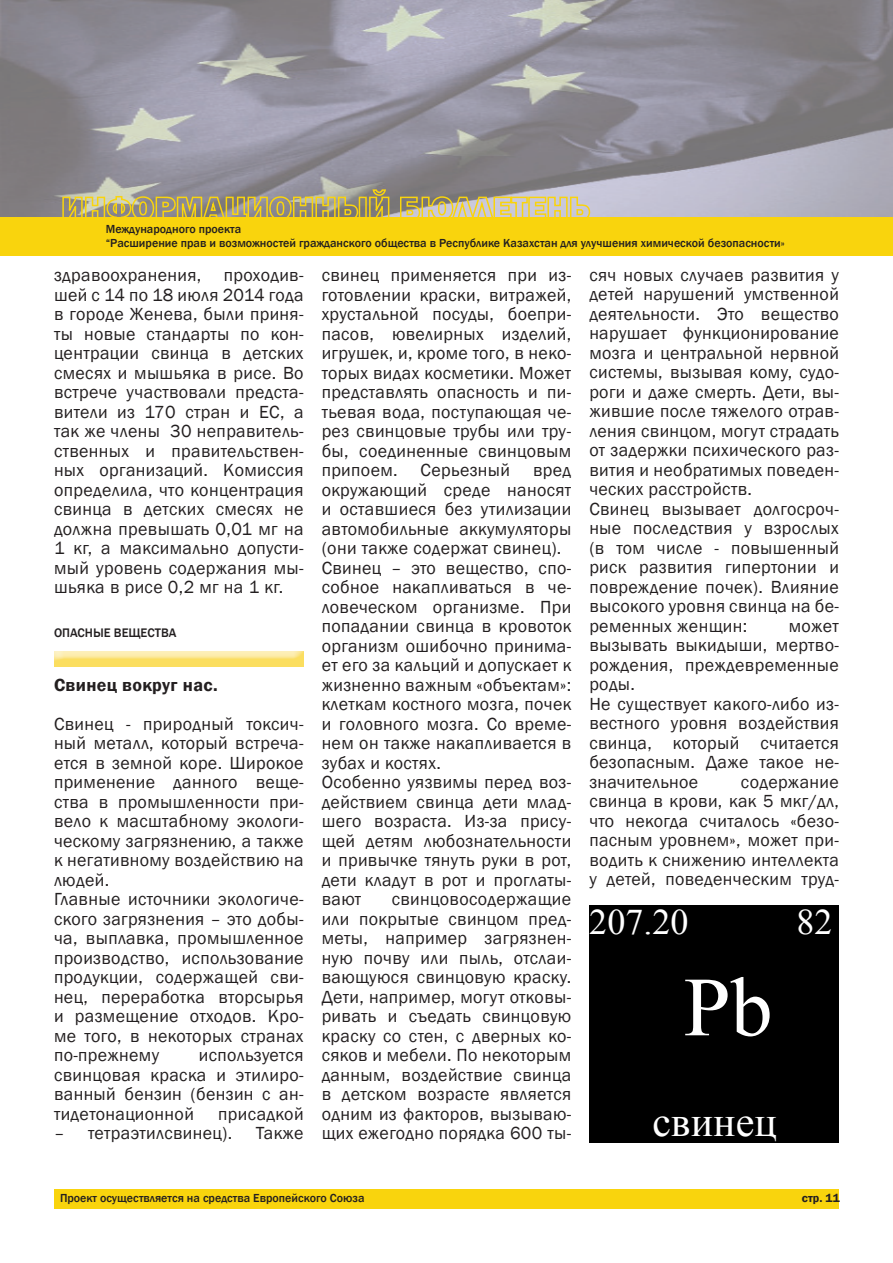
<style>
.page{position:relative;width:893px;height:1263px;background:#fff}
.page>*{position:absolute;margin:0;border:0;box-sizing:border-box;transform-origin:0 0}
.t1{font:84px "Times New Roman";color:#fff}
.t2{font:42px "Times New Roman";color:#fff}
.t3{font:36px "Times New Roman";color:#fff}
.t4{font:18px/19.5px "Franklin Gothic";letter-spacing:.02em;color:#231f20;text-align:justify}
.t5{font:600 18px "Franklin Gothic";letter-spacing:.02em;color:#231f20}
.t6{font:500 12.75px "Franklin Gothic";color:#231f20}
.t7{font:500 12px/14.4px "Franklin Gothic";color:#231f20}
.t8{font:600 12px "Franklin Gothic";color:#231f20}
</style>
<div class="page">
<div style="left:54px;top:1189px;width:785px;height:20px;background:#f9d40d"></div>
<img style="left:0;top:0;width:893px;height:217px">
<div style="left:0;top:217px;width:893px;height:38px;background:#f9d40d"></div>
<svg style="left:62px;top:189px;width:328px;height:28px;background:#aaa075"></svg>
<svg style="left:399px;top:196px;width:192px;height:21px;background:#ccc091"></svg>
<img style="left:54px;top:651px;width:250px;height:16px">
<div style="left:589px;top:905px;width:250px;height:238px;background:#000"></div>
<p class="t7" style="left:106px;top:222px;width:680px">Международного проекта<br>“Расширение прав и возможностей гражданского общества в Республике Казахстан для улучшения химической безопасности»</p>
<p class="t4" style="left:54px;top:266px;width:251px">здравоохранения, проходив&shy;шей с 14 по 18 июля 2014 года в городе Женева, были приня&shy;ты новые стандарты по кон&shy;центрации свинца в детских смесях и мышьяка в рисе. Во встрече участвовали предста&shy;вители из 170 стран и ЕС, а так же члены 30 неправитель&shy;ственных и правительствен&shy;ных организаций. Комиссия определила, что концентрация свинца в детских смесях не должна превышать 0,01 мг на 1 кг, а максимально допусти&shy;мый уровень содержания мы&shy;шьяка в рисе 0,2 мг на 1 кг.</p>
<p class="t4" style="left:589px;top:266px;width:251px;text-align:left">сяч новых случаев развития у детей нарушений умственной деятельности. Это вещество нарушает функционирование мозга и центральной нервной системы, вызывая кому, судо&shy;роги и даже смерть. Дети, вы&shy;жившие после тяжелого отрав&shy;ления свинцом, могут страдать от задержки психического раз&shy;вития и необратимых поведен&shy;ческих расстройств.<br>Свинец вызывает долгосроч&shy;ные последствия у взрослых (в том числе - повышенный риск развития гипертонии и повреждение почек). Влияние высокого уровня свинца на бе&shy;ременных женщин:</p>
<p class="t4" style="left:322px;top:266px;width:251px">свинец применяется при из&shy;готовлении краски, витражей, хрустальной посуды, боепри&shy;пасов, ювелирных изделий, игрушек, и, кроме того, в неко&shy;торых видах косметики. Может представлять опасность и пи&shy;тьевая вода, поступающая че&shy;рез свинцовые трубы или тру&shy;бы, соединенные свинцовым припоем.</p>
<p class="t4" style="left:421px;top:461px;width:91px">Серьезный</p>
<p class="t4" style="left:322px;top:461px;width:251px;text-align:left;text-indent:211px">вред окружающий среде наносят и оставшиеся без утилизации автомобильные аккумуляторы (они также содержат свинец).<br>Свинец – это вещество, спо&shy;собное накапливаться в че&shy;ловеческом организме. При попадании свинца в кровоток организм ошибочно принима&shy;ет его за кальций и допускает к жизненно важным «объектам»: клеткам костного мозга, почек и головного мозга. Со време&shy;нем он также накапливается в зубах и костях.<br>Особенно уязвимы перед воз&shy;действием свинца дети млад&shy;шего возраста. Из-за прису&shy;щей детям любознательности и привычке тянуть руки в рот, дети кладут в рот и проглаты&shy;вают</p>
<p class="t4" style="left:589px;top:616px;width:251px;text-align:left;text-indent:200px">может вызывать выкидыши, мертво&shy;рождения, преждевременные роды.<br>Не существует какого-либо из&shy;вестного уровня воздействия свинца, который считается безопасным. Даже такое не&shy;значительное</p>
<p class="t6" style="left:54px;top:625px;width:124px">ОПАСНЫЕ ВЕЩЕСТВА</p>
<p class="t5" style="left:54px;top:674px;width:165px">Свинец вокруг нас.</p>
<p class="t4" style="left:54px;top:714px;width:251px;text-align:left">Свинец - природный токсич&shy;ный металл, который встреча&shy;ется в земной коре. Широкое применение данного веще&shy;ства в промышленности при&shy;вело к масштабному экологи&shy;ческому загрязнению, а также к негативному воздействию на людей.<br>Главные источники экологиче&shy;ского загрязнения – это добы&shy;ча, выплавка, промышленное производство, использование продукции, содержащей сви&shy;нец, переработка вторсырья и размещение отходов. Кро&shy;ме того, в некоторых странах по-прежнему</p>
<p class="t4" style="left:589px;top:772px;width:251px;text-indent:152px">содержание свинца в крови, как 5 мкг/дл, что некогда считалось «безо&shy;пасным уровнем», может при&shy;водить к снижению интеллекта у детей, поведенческим труд-</p>
<p class="t4" style="left:322px;top:890px;width:251px;text-indent:70px">свинцовосодержащие или покрытые свинцом пред&shy;меты, например загрязнен&shy;ную почву или пыль, отслаи&shy;вающуюся свинцовую краску.<br>Дети, например, могут отковы&shy;ривать и съедать свинцовую краску со стен, с дверных ко&shy;сяков и мебели. По некоторым данным, воздействие свинца в детском возрасте является одним из факторов, вызываю&shy;щих ежегодно порядка 600 ты-</p>
<h3 class="t3" style="left:589px;top:897px;width:100px">207.20</h3>
<h3 class="t3" style="left:796px;top:897px;width:37px">82</h3>
<h1 class="t1" style="left:684px;top:948px;width:90px">Pb</h1>
<p class="t4" style="left:54px;top:1046px;width:251px;text-indent:145px">используется свинцовая краска и этилиро&shy;ванный бензин (бензин с ан&shy;тидетонационной</p>
<p class="t4" style="left:218px;top:1104px;width:87px">присадкой</p>
<p class="t4" style="left:54px;top:1124px;width:180px">– тетраэтилсвинец).</p>
<p class="t4" style="left:256px;top:1124px;width:49px">Также</p>
<h2 class="t2" style="left:652px;top:1092px;width:126px">свинец</h2>
<p class="t7" style="left:60px;top:1190px;width:306px">Проект осуществляется на средства Европейского Союза</p>
<p class="t8" style="left:802px;top:1190px;width:39px">стр. 11</p>
</div>
